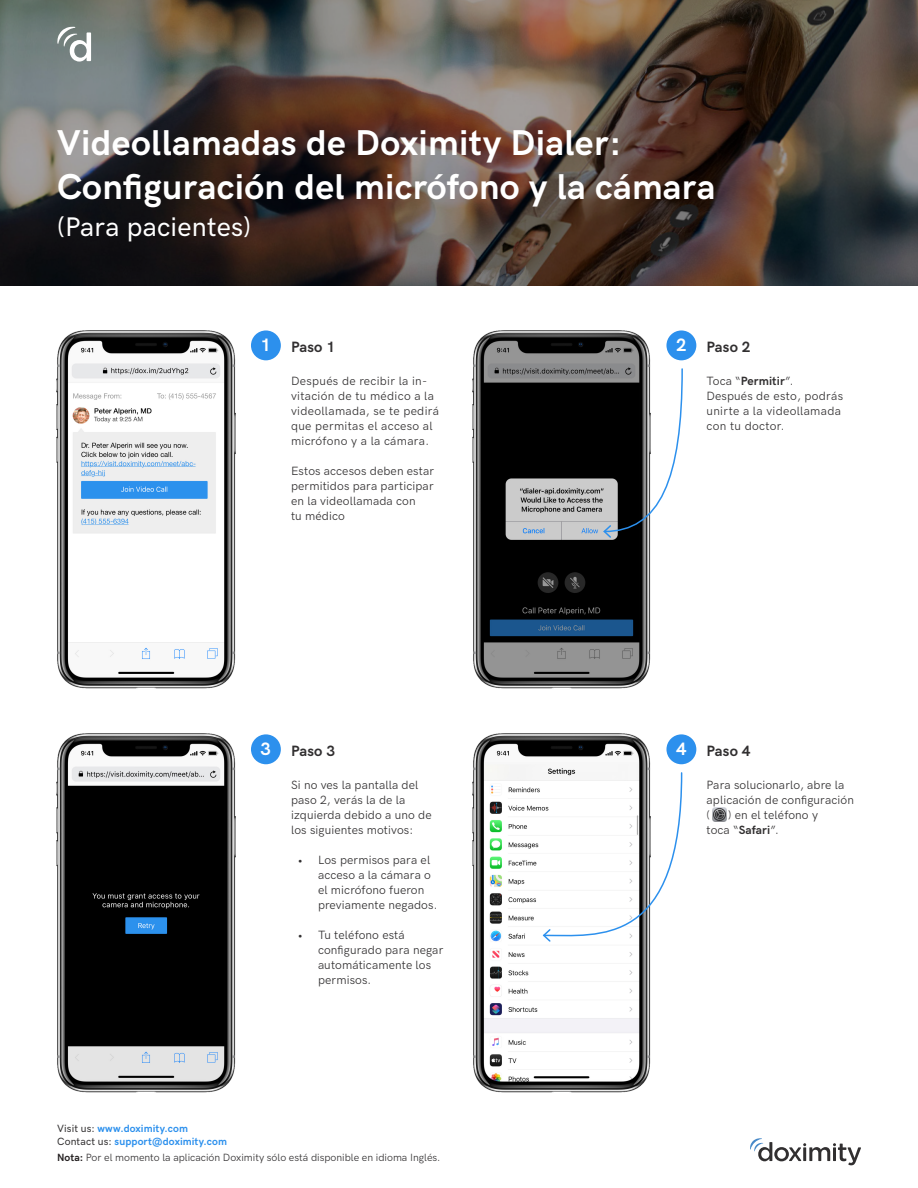
<style>
.page{position:relative;width:918px;height:1188px;background:#fff}
.page>*{position:absolute;margin:0;border:0;box-sizing:border-box;transform-origin:0 0}
.t1{font:700 36px "HK Grotesk";letter-spacing:.01em;color:#fff}
.t2{font:500 27px "HK Grotesk";letter-spacing:.01em;color:#fff}
.t3{font:700 18px "HK Grotesk";color:#fff}
.t4{font:700 15px "HK Grotesk";letter-spacing:.01em;color:#312f30}
.t5{font:12px/15px "HK Grotesk";letter-spacing:.01em;color:#312f30}
.t6{font:10.5px "HK Grotesk";color:#312f30}
.t7{font:700 10.5px "HK Grotesk";letter-spacing:.01em;color:#2c90ed}
.s1{font-weight:700}
.s2{font-weight:500;color:#312f30}
.s3{font-weight:700;color:#231f20}
</style>
<div class="page">
<img style="left:0;top:0;width:918px;height:285px">
<svg style="left:57px;top:27px;width:34px;height:35px"></svg>
<svg style="left:750px;top:1138px;width:111px;height:27px"></svg>
<img style="left:57px;top:330px;width:178px;height:359px">
<img style="left:57px;top:734px;width:178px;height:358px">
<img style="left:472px;top:330px;width:179px;height:359px">
<img style="left:472px;top:734px;width:179px;height:358px">
<div style="left:251px;top:330px;width:30px;height:30px;background:#2c90ed;border-radius:50%"></div>
<div style="left:251px;top:734px;width:30px;height:30px;background:#2c90ed;border-radius:50%"></div>
<div style="left:666px;top:330px;width:30px;height:30px;background:#2c90ed;border-radius:50%"></div>
<div style="left:666px;top:734px;width:30px;height:30px;background:#2c90ed;border-radius:50%"></div>
<svg style="left:542px;top:771px;width:141px;height:177px"></svg>
<svg style="left:602px;top:367px;width:81px;height:172px"></svg>
<img style="left:712px;top:808px;width:14px;height:13px">
<p class="t1" style="left:57px;top:116px;width:566px">Videollamadas de Doximity Dialer:</p>
<p class="t1" style="left:57px;top:159px;width:660px">Configuración del micrófono y la cámara</p>
<p class="t2" style="left:57px;top:207px;width:195px">(Para pacientes)</p>
<p class="t3" style="left:261px;top:332px;width:12px">1</p>
<p class="t4" style="left:291px;top:336px;width:46px">Paso 1</p>
<p class="t5" style="left:291px;top:372px;width:150px">Después de recibir la in&shy;vitación de tu médico a la videollamada, se te pedirá que permitas el acceso al micrófono y a la cámara.</p>
<p class="t5" style="left:291px;top:462px;width:145px">Estos accesos deben estar permitidos para participar en la videollamada con<br>tu médico</p>
<p class="t3" style="left:676px;top:332px;width:12px">2</p>
<p class="t4" style="left:707px;top:336px;width:46px">Paso 2</p>
<p class="t5" style="left:707px;top:372px;width:138px">Toca “<span class="s1">Permitir</span>”.<br>Después de esto, podrás unirte a la videollamada con tu doctor.</p>
<p class="t3" style="left:261px;top:735px;width:12px">3</p>
<p class="t4" style="left:291px;top:739px;width:46px">Paso 3</p>
<p class="t5" style="left:291px;top:776px;width:142px">Si no ves la pantalla del paso 2, verás la de la izquierda debido a uno de los siguientes motivos:</p>
<p class="t5" style="left:318px;top:851px;width:121px;text-indent:-20px">• Los permisos para el acceso a la cámara o el micrófono fueron previamente negados.</p>
<p class="t5" style="left:318px;top:926px;width:127px;text-indent:-20px">• Tu teléfono está configurado para negar automáticamente los permisos.</p>
<p class="t3" style="left:676px;top:735px;width:12px">4</p>
<p class="t4" style="left:707px;top:739px;width:46px">Paso 4</p>
<p class="t5" style="left:707px;top:776px;width:149px">Para solucionarlo, abre la aplicación de configuración (</p>
<p class="t5" style="left:728px;top:806px;width:91px">) en el teléfono y</p>
<p class="t5" style="left:707px;top:821px;width:74px">toca “<span class="s1">Safari</span>”.</p>
<p class="t7" style="left:57px;top:1120px;width:132px"><span class="s2">Visit us:</span> www.doximity.com</p>
<p class="t7" style="left:57px;top:1134px;width:172px"><span class="s2">Contact us:</span> support@doximity.com</p>
<p class="t6" style="left:57px;top:1149px;width:385px"><span class="s3">Nota:</span> Por el momento la aplicación Doximity sólo está disponible en idioma Inglés.</p>
</div>
